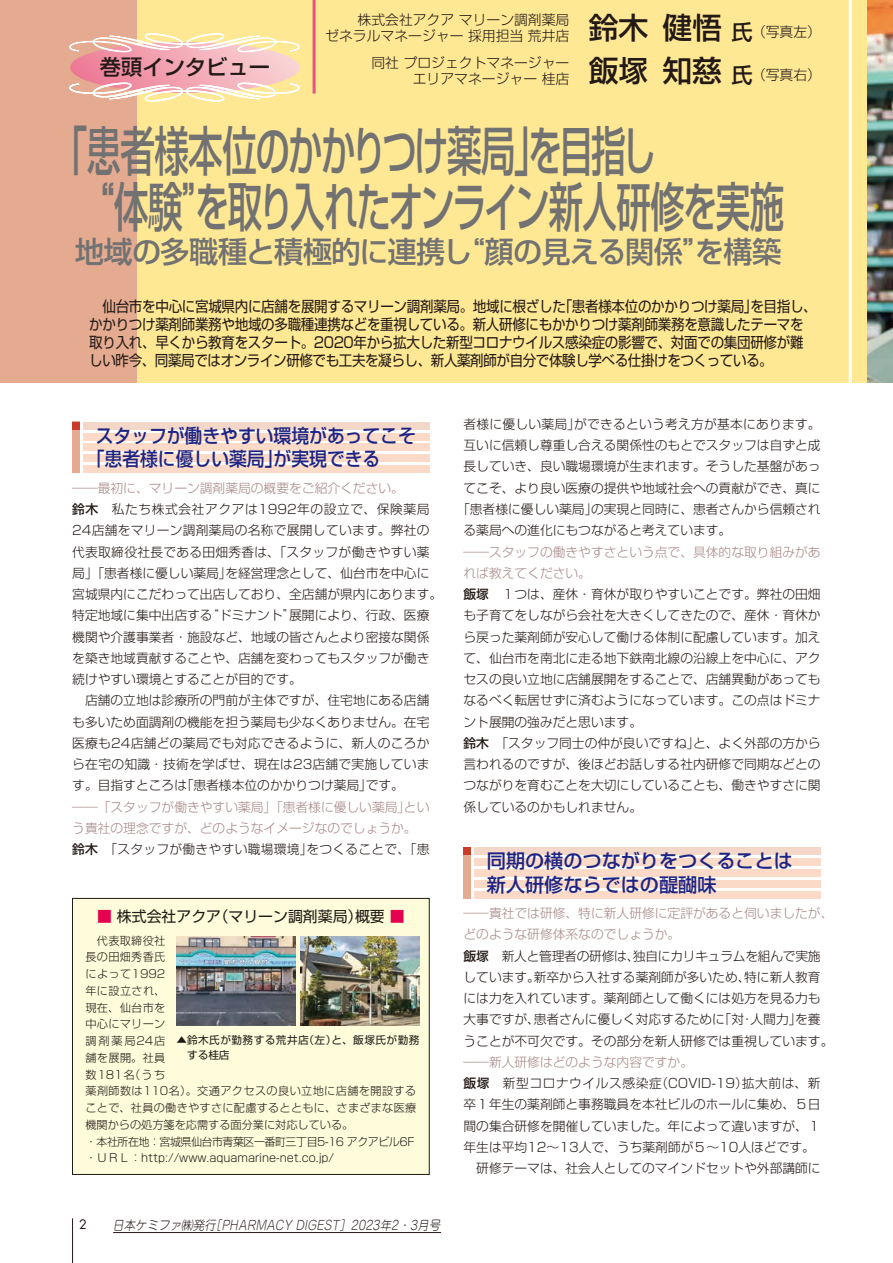
<style>
.page{position:relative;width:893px;height:1263px;background:#fff}
.page>*{position:absolute;margin:0;border:0;box-sizing:border-box;transform-origin:0 0}
.t1{font:500 53.1px/56.4px "Shin Go Pro";letter-spacing:-.05em;color:#727272;scale:.65 1}
.t2{font:500 29.7px "Shin Go Pro";letter-spacing:-.025em;color:#727272}
.t3{font:500 21.3px "Shin Go Pro";color:#231916}
.t4{font:500 19.2px/23.4px "Shin Go Pro";color:#1e2481;scale:.93 1}
.t5{font:500 19.2px/23.4px "Shin Go Pro";color:#1e2481}
.t6{font:14.85px/18px "Shin Go Pro";letter-spacing:-.025em;color:#231916;scale:.91 1}
.t7{font:14.85px "Shin Go Pro";color:#231916}
.t8{font:300 13.8px/15.9px "Shin Go Pro";color:#231916}
.t9{font:300 12.75px/21.3px "Shin Go Pro";color:#231916}
.t10{font:300 12.75px/21.3px "Shin Go Pro";color:#a88888}
.t11{font:italic 300 12.75px "Jun 101 Pro";color:#231916;scale:.9 1}
.t12{font:300 12.75px "Shin Go Pro";letter-spacing:.02em;color:#231916}
.t13{font:12.75px "Futura Std";color:#231916}
.t14{font:300 11.1px/16.8px "Shin Go Pro";letter-spacing:.025em;color:#231916}
.t15{font:10.65px/14.9px "Shin Go Pro";letter-spacing:.045em;color:#231916}
.s1{font-weight:500;font-size:29.7px}
.s2{font-weight:500;font-size:21.3px}
.s3{color:#a88888}
.s4{font-weight:500}
.s5{font-weight:500;color:#231916}
.s6{color:#231916}
.s7{color:#e50050}
</style>
<div class="page">
<hr style="left:72px;top:1218px;width:1px;height:45px;background:#231916">
<hr style="left:113px;top:1232px;width:328px;height:1px;background:#231916">
<div style="left:0;top:0;width:867px;height:383px;background:#ffe894"></div>
<div style="left:0;top:0;width:136px;height:383px;background:#e4ab90"></div>
<svg style="left:69px;top:33px;width:231px;height:69px"></svg>
<hr style="left:849px;top:0;width:3px;height:383px;background:#fff">
<div style="left:474px;top:847px;width:347px;height:7px;background:#f3d7c8"></div>
<div style="left:474px;top:858px;width:347px;height:7px;background:#fbdac8"></div>
<div style="left:474px;top:869px;width:347px;height:7px;background:#fbdac8"></div>
<div style="left:474px;top:880px;width:347px;height:7px;background:#fbdac8"></div>
<div style="left:474px;top:891px;width:347px;height:7px;background:#fbdac8"></div>
<div style="left:463px;top:847px;width:8px;height:51px;background:#e4ab90"></div>
<div style="left:463px;top:847px;width:8px;height:7px;background:#ca3b29"></div>
<div style="left:83px;top:422px;width:346px;height:7px;background:#f3d7c8"></div>
<div style="left:83px;top:433px;width:346px;height:7px;background:#fbdac8"></div>
<div style="left:83px;top:444px;width:346px;height:7px;background:#fbdac8"></div>
<div style="left:83px;top:455px;width:346px;height:7px;background:#fbdac8"></div>
<div style="left:83px;top:466px;width:346px;height:7px;background:#fbdac8"></div>
<div style="left:72px;top:422px;width:8px;height:51px;background:#e4ab90"></div>
<div style="left:72px;top:422px;width:8px;height:7px;background:#ca3b29"></div>
<hr style="left:313px;top:0;width:3px;height:94px;background:#e95383">
<img style="left:867px;top:0;width:26px;height:383px">
<div style="left:72px;top:898px;width:357px;height:276px;background:#fffcdb"></div>
<div style="left:72px;top:898px;width:357px;height:277px;border:1px solid #231916"></div>
<img style="left:176px;top:936px;width:120px;height:90px">
<img style="left:300px;top:936px;width:119px;height:90px">
<h3 class="t3" style="left:100px;top:49px;width:172px">巻頭インタビュー</h3>
<p class="t8" style="left:325px;top:10px;width:497px">　　 株式会社アクア マリーン調剤薬局<br>ゼネラルマネージャー 採用担当 荒井店 <span class="s1">鈴木 健悟</span><span class="s2">氏</span>（写真左）</p>
<p class="t8" style="left:325px;top:53px;width:497px">　 　　同社 プロジェクトマネージャー<br>　　　　　　 エリアマネージャー 桂店 <span class="s1">飯塚 知慈</span><span class="s2">氏</span>（写真右）</p>
<h1 class="t1" style="left:80px;top:116px;width:1085px;text-indent:-27px">「患者様本位のかかりつけ薬局」を目指し<br>“体験”を取り入れたオンライン新人研修を実施</h1>
<h2 class="t2" style="left:75px;top:227px;width:708px">地域の多職種と積極的に連携し“顔の見える関係”を構築</h2>
<p class="t6" style="left:89px;top:295px;width:801px">　仙台市を中心に宮城県内に店舗を展開するマリーン調剤薬局。地域に根ざした「患者様本位のかかりつけ薬局」を目指し、かかりつけ薬剤師業務や地域の多職種連携などを重視している。新人研修にもかかりつけ薬剤師業務を意識したテーマを取り入れ、早くから教育をスタート。2020年から拡大した新型コロナウイルス感染症の影響で、対面での集団研修が難しい昨今、同薬局ではオンライン研修でも工夫を凝らし、新人薬剤師が自分で体験し学べる仕掛けをつくっている。</p>
<h3 class="t4" style="left:87px;top:422px;width:355px;text-indent:9px">スタッフが働きやすい環境があってこそ「患者様に優しい薬局」が実現できる</h3>
<p class="t9" style="left:72px;top:476px;width:371px"><span class="s3">――最初に、マリーン調剤薬局の概要をご紹介ください。<br></span><span class="s4">鈴木</span>　私たち株式会社アクアは1992年の設立で、保険薬局<br>24店舗をマリーン調剤薬局の名称で展開しています。弊社の代表取締役社長である田畑秀香は、「スタッフが働きやすい薬局」「患者様に優しい薬局」を経営理念として、仙台市を中心に宮城県内にこだわって出店しており、全店舗が県内にあります。特定地域に集中出店する“ドミナント”展開により、行政、医療機関や介護事業者・施設など、地域の皆さんとより密接な関係を築き地域貢献することや、店舗を変わってもスタッフが働き続けやすい環境とすることが目的です。<br>　店舗の立地は診療所の門前が主体ですが、住宅地にある店舗も多いため面調剤の機能を担う薬局も少なくありません。在宅医療も24店舗どの薬局でも対応できるように、新人のころから在宅の知識・技術を学ばせ、現在は23店舗で実施しています。目指すところは「患者様本位のかかりつけ薬局」です。</p>
<p class="t10" style="left:72px;top:795px;width:359px">――「スタッフが働きやすい薬局」「患者様に優しい薬局」という貴社の理念ですが、どのようなイメージなのでしょうか。<span class="s5">鈴木</span><span class="s6">　「スタッフが働きやすい職場環境」をつくることで、「患</span></p>
<p class="t7" style="left:97px;top:904px;width:309px"><span class="s7">■</span> 株式会社アクア（マリーン調剤薬局）概要 <span class="s7">■</span></p>
<p class="t14" style="left:85px;top:931px;width:332px">　代表取締役社<br>長の田畑秀香氏<br>によって1992<br>年に設立され、<br>現在、仙台市を<br>中心にマリーン<br>調剤薬局24店<br>舗を展開。社員<br>数181名（うち<br>薬剤師数は110名）。交通アクセスの良い立地に店舗を開設することで、社員の働きやすさに配慮するとともに、さまざまな医療機関からの処方箋を応需する面分業に対応している。<br>・本社所在地：宮城県仙台市青葉区一番町三丁目5-16 アクアビル6F・ＵＲＬ：http://www.aquamarine-net.co.jp/</p>
<p class="t15" style="left:187px;top:1031px;width:234px;text-indent:-11px">▲鈴木氏が勤務する荒井店（左）と、飯塚氏が勤務する桂店</p>
<p class="t13" style="left:79px;top:1216px;width:9px">2</p>
<p class="t11" style="left:112px;top:1214px;width:369px">日本ケミファ㈱発行［PHARMACY DIGEST］2023年2・3月号</p>
<p class="t12" style="left:463px;top:414px;width:359px">者様に優しい薬局」ができるという考え方が基本にあります。</p>
<p class="t9" style="left:463px;top:433px;width:359px">互いに信頼し尊重し合える関係性のもとでスタッフは自ずと成</p>
<p class="t9" style="left:463px;top:454px;width:359px">長していき、良い職場環境が生まれます。そうした基盤があっ</p>
<p class="t9" style="left:463px;top:476px;width:359px">てこそ、より良い医療の提供や地域社会への貢献ができ、真に</p>
<p class="t9" style="left:457px;top:497px;width:365px">「患者様に優しい薬局」の実現と同時に、患者さんから信頼され</p>
<p class="t9" style="left:463px;top:518px;width:269px">る薬局への進化にもつながると考えています。</p>
<p class="t9" style="left:463px;top:539px;width:359px"><span class="s3">――スタッフの働きやすさという点で、具体的な取り組みがあれば教えてください。<br></span><span class="s4">飯塚</span>　１つは、産休・育休が取りやすいことです。弊社の田畑も子育てをしながら会社を大きくしてきたので、産休・育休から戻った薬剤師が安心して働ける体制に配慮しています。加えて、仙台市を南北に走る地下鉄南北線の沿線上を中心に、アクセスの良い立地に店舗展開をすることで、店舗異動があってもなるべく転居せずに済むようになっています。この点はドミナント展開の強みだと思います。<br><span class="s4">鈴木</span>　「スタッフ同士の仲が良いですね」と、よく外部の方から言われるのですが、後ほどお話しする社内研修で同期などとのつながりを育むことを大切にしていることも、働きやすさに関係しているのかもしれません。</p>
<h3 class="t5" style="left:487px;top:847px;width:308px">同期の横のつながりをつくることは新人研修ならではの醍醐味</h3>
<p class="t9" style="left:463px;top:901px;width:371px"><span class="s3">――貴社では研修、特に新人研修に定評があると伺いましたが、どのような研修体系なのでしょうか。<br></span><span class="s4">飯塚</span>　新人と管理者の研修は、独自にカリキュラムを組んで実施しています。新卒から入社する薬剤師が多いため、特に新人教育には力を入れています。薬剤師として働くには処方を見る力も大事ですが、患者さんに優しく対応するために「対・人間力」を養うことが不可欠です。その部分を新人研修では重視しています。</p>
<p class="t9" style="left:463px;top:1050px;width:359px"><span class="s3">――新人研修はどのような内容ですか。<br></span><span class="s4">飯塚</span>　新型コロナウイルス感染症（COVID-19）拡大前は、新卒１年生の薬剤師と事務職員を本社ビルのホールに集め、５日間の集合研修を開催していました。年によって違いますが、１年生は平均12～13人で、うち薬剤師が５～10人ほどです。　研修テーマは、社会人としてのマインドセットや外部講師に</p>
</div>
